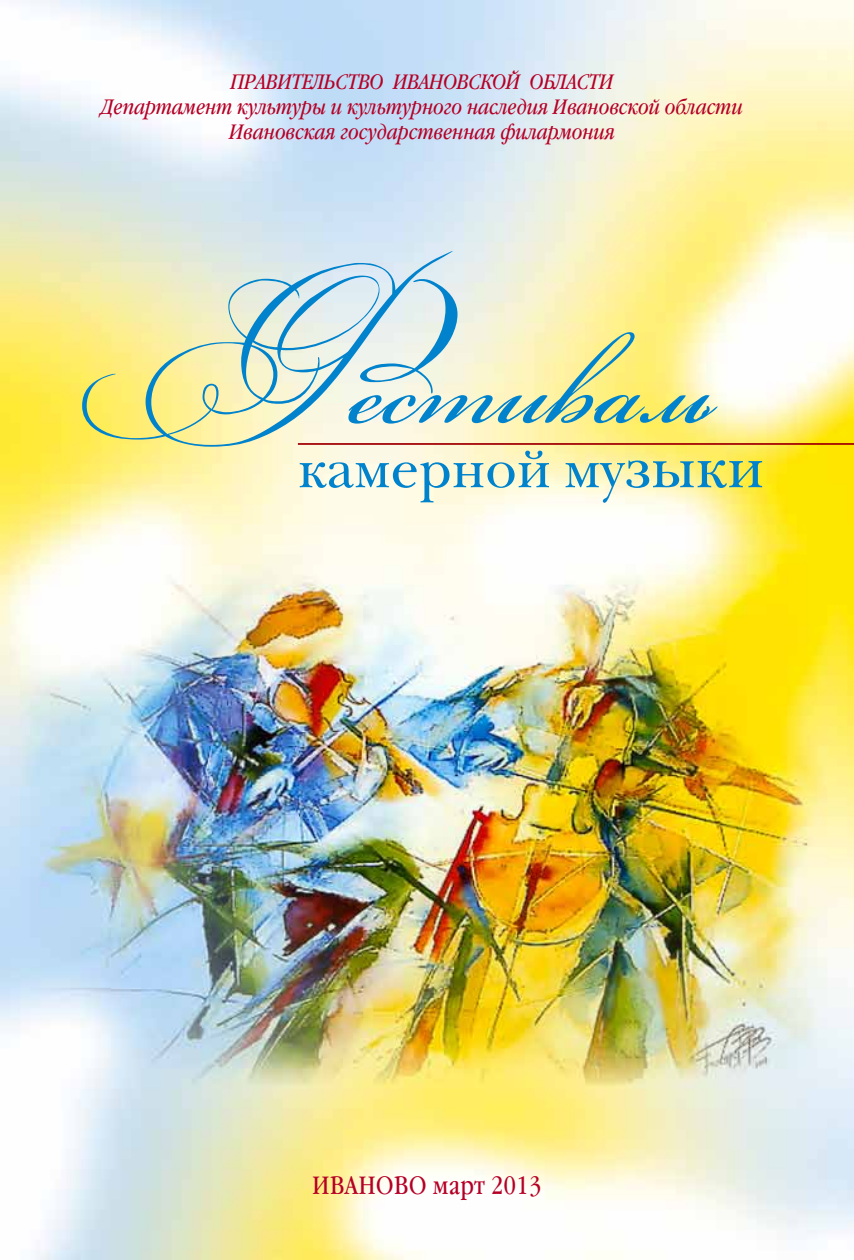
<style>
.page{position:relative;width:854px;height:1260px;background:#fff}
.page>*{position:absolute;margin:0;border:0;box-sizing:border-box;transform-origin:0 0}
.t1{font:158.2px "Bickham Script Two";color:#0083cc}
.t2{font:55.48px "New Baskerville C";color:#0083cc}
.t3{font:25.03px "Garamond Book Narrow C";color:#b50025}
.t4{font:italic 20.82px/25px "Garamond Book Narrow C";color:#b50025;text-align:center}
.s1{font-size:59.68px}
.s2{font-size:60.2px}
</style>
<div class="page">
<img style="left:0;top:0;width:853px;height:1260px">
<hr style="left:298px;top:443px;width:555px;height:2px;background:#a10004">
<p class="t4" style="left:102px;top:70px;width:642px">ПРАВИТЕЛЬСТВО ИВАНОВСКОЙ ОБЛАСТИ<br>Департамент культуры и культурного наследия Ивановской области<br>Ивановская государственная филармония</p>
<h1 class="t1" style="left:66px;top:275px;width:650px">Фестиваль</h1>
<h2 class="t2" style="left:298px;top:436px;width:467px">камерной му<span class="s1">зы</span><span class="s2">ки</span></h2>
<p class="t3" style="left:312px;top:1171px;width:231px">ИВАНОВО март 2013</p>
</div>
